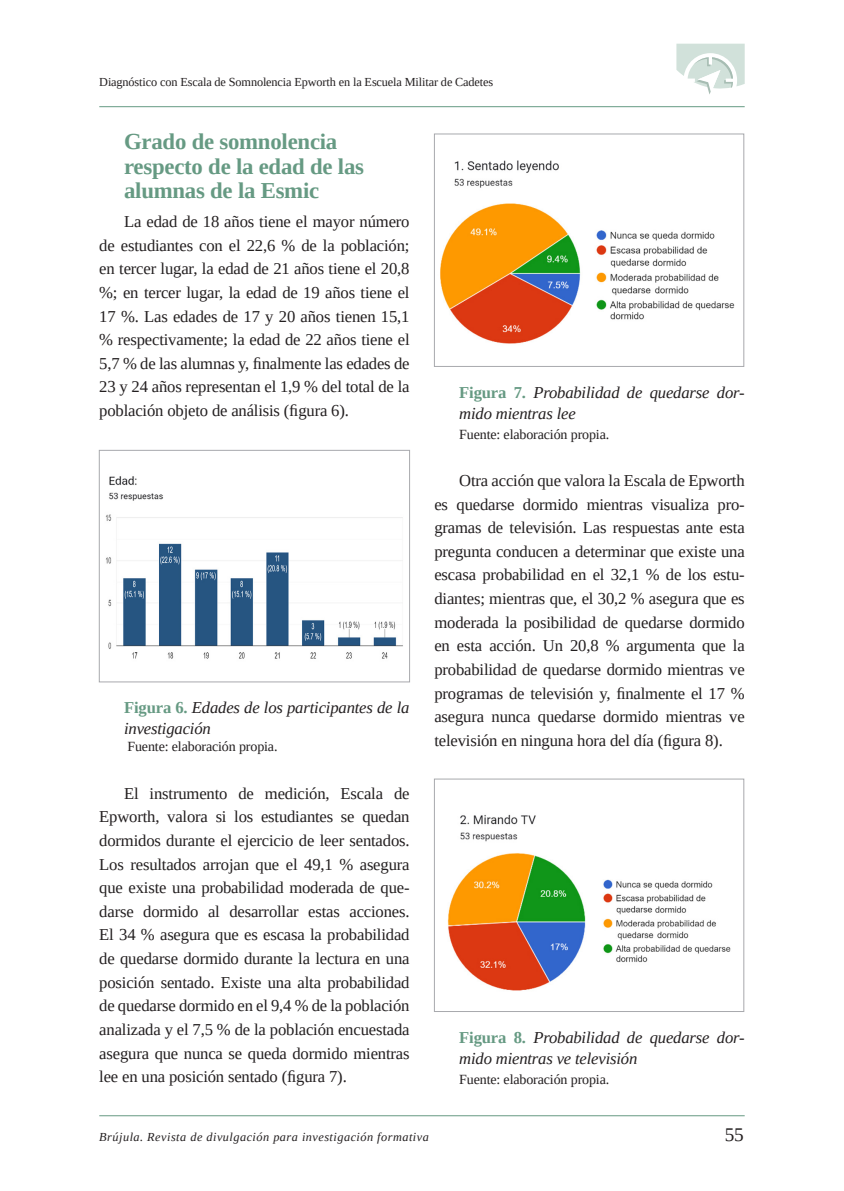
<style>
.page{position:relative;width:844px;height:1191px;background:#fff}
.page>*{position:absolute;margin:0;border:0;box-sizing:border-box;transform-origin:0 0}
.TITULO_1{font:700 22.75px/24.5px "Tinos";letter-spacing:-.01em;color:#669a83}
.t1{font:19.25px "Tinos";color:#231f20}
.TEXTO_COMUN{font:16.62px/23.6px "Tinos";letter-spacing:-.01em;color:#231f20;text-align:justify}
.FIGURA_TEXTO{font:italic 16.62px/21px "Tinos";letter-spacing:-.01em;color:#231f20}
.FUENTE{font:14px "Tinos";letter-spacing:-.01em;color:#231f20}
.t2{font:12.25px "Tinos";letter-spacing:-.01em;color:#231f20}
.t3{font:italic 12.25px "Tinos";letter-spacing:.04em;color:#231f20}
.s1{font-weight:700;font-style:normal;color:#669a83}
</style>
<div class="page">
<hr style="left:99px;top:1115px;width:645px;height:1px;background:#669a83">
<hr style="left:99px;top:106px;width:645px;height:1px;background:#669a83">
<svg style="left:676px;top:44px;width:68px;height:50px"></svg>
<img style="left:105px;top:476px;width:298px;height:183px">
<div style="left:99px;top:450px;width:311px;height:232px;border:1px solid #a8a9ad"></div>
<img style="left:440px;top:160px;width:295px;height:184px">
<div style="left:434px;top:133px;width:310px;height:234px;border:1px solid #a8a9ad"></div>
<img style="left:447px;top:814px;width:284px;height:177px">
<div style="left:434px;top:778px;width:310px;height:234px;border:1px solid #a8a9ad"></div>
<p class="t2" style="left:99px;top:74px;width:395px">Diagnóstico con Escala de Somnolencia Epworth en la Escuela Militar de Cadetes</p>
<p class="TITULO_1" style="left:124px;top:129px;width:241px">Grado de somnolencia respecto de la edad de las alumnas de la Esmic</p>
<p class="TEXTO_COMUN" style="left:99px;top:209px;width:312px;text-indent:25px">La edad de 18 años tiene el mayor número de estudiantes con el 22,6 % de la población; en tercer lugar, la edad de 21 años tiene el 20,8 %; en tercer lugar, la edad de 19 años tiene el 17 %. Las edades de 17 y 20 años tienen 15,1 % respectivamente; la edad de 22 años tiene el 5,7 % de las alumnas y, finalmente las edades de 23 y 24 años representan el 1,9 % del total de la población objeto de análisis (figura 6).</p>
<p class="FIGURA_TEXTO" style="left:124px;top:696px;width:287px"><span class="s1">Figura 6.</span> Edades de los participantes de la investigación</p>
<p class="FUENTE" style="left:127px;top:737px;width:151px">Fuente: elaboración propia.</p>
<p class="TEXTO_COMUN" style="left:99px;top:781px;width:312px;text-indent:25px">El instrumento de medición, Escala de Epworth, valora si los estudiantes se quedan dormidos durante el ejercicio de leer sentados.<br>Los resultados arrojan que el 49,1 % asegura que existe una probabilidad moderada de que&shy;darse dormido al desarrollar estas acciones.<br>El 34 % asegura que es escasa la probabilidad de quedarse dormido durante la lectura en una posición sentado. Existe una alta probabilidad de quedarse dormido en el 9,4 % de la población analizada y el 7,5 % de la población encuestada asegura que nunca se queda dormido mientras lee en una posición sentado (figura 7).</p>
<p class="FIGURA_TEXTO" style="left:459px;top:381px;width:287px"><span class="s1">Figura 7.</span> Probabilidad de quedarse dor&shy;mido mientras lee</p>
<p class="FUENTE" style="left:459px;top:425px;width:151px">Fuente: elaboración propia.</p>
<p class="TEXTO_COMUN" style="left:434px;top:468px;width:312px;text-indent:25px">Otra acción que valora la Escala de Epworth es quedarse dormido mientras visualiza pro&shy;gramas de televisión. Las respuestas ante esta pregunta conducen a determinar que existe una escasa probabilidad en el 32,1 % de los estu&shy;diantes; mientras que, el 30,2 % asegura que es moderada la posibilidad de quedarse dormido en esta acción. Un 20,8 % argumenta que la probabilidad de quedarse dormido mientras ve programas de televisión y, finalmente el 17 % asegura nunca quedarse dormido mientras ve televisión en ninguna hora del día (figura 8).</p>
<p class="FIGURA_TEXTO" style="left:459px;top:1026px;width:287px"><span class="s1">Figura 8.</span> Probabilidad de quedarse dor&shy;mido mientras ve televisión</p>
<p class="FUENTE" style="left:459px;top:1069px;width:151px">Fuente: elaboración propia.</p>
<p class="t3" style="left:99px;top:1128px;width:331px">Brújula. Revista de divulgación para investigación formativa</p>
<p class="t1" style="left:724px;top:1122px;width:21px">55</p>
</div>
